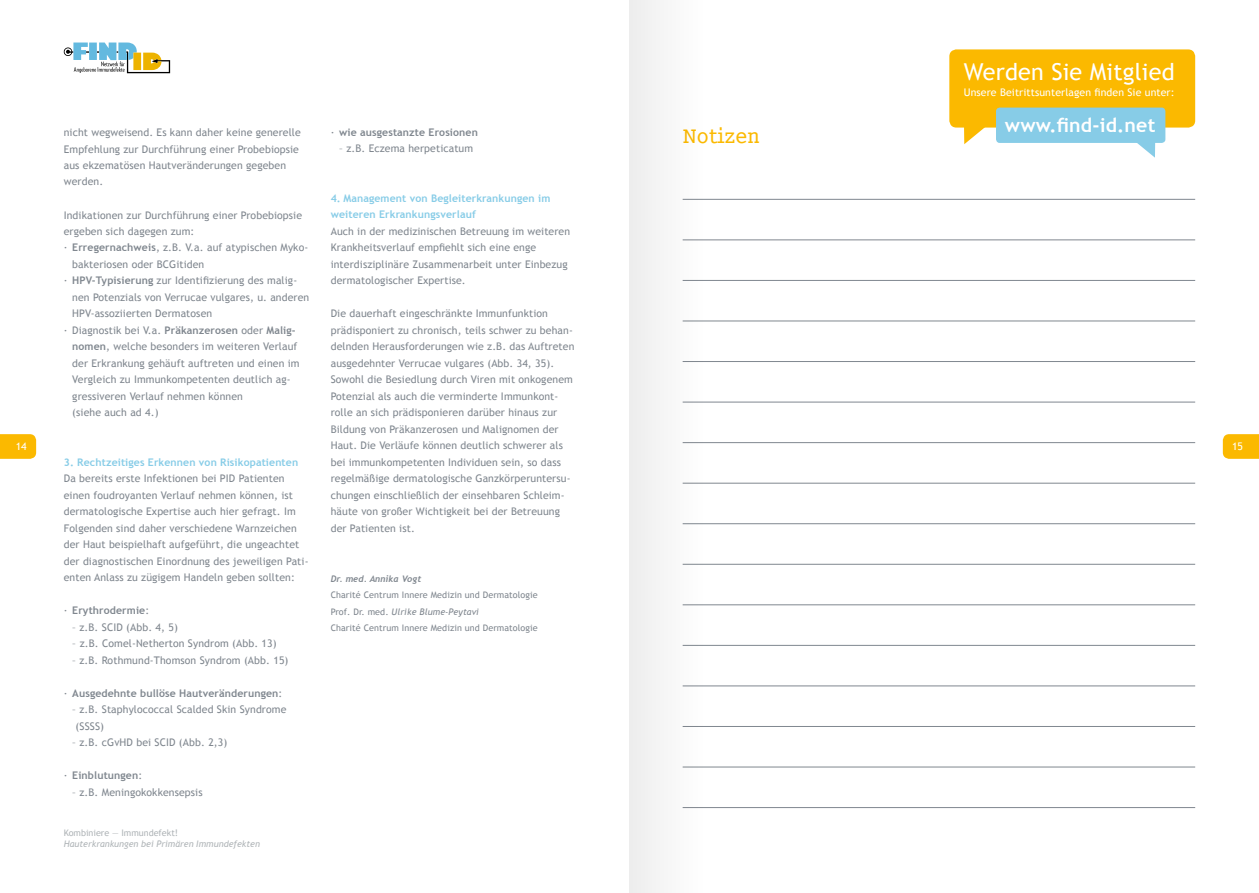
<style>
.page{position:relative;width:1259px;height:893px;background:#fff}
.page>*{position:absolute;margin:0;border:0;box-sizing:border-box;transform-origin:0 0}
.t1{font:500 condensed 24px "Smart Courier";letter-spacing:.01em;color:#fbb900}
.t2{font:23.25px "Trebuchet MS";letter-spacing:.01em;color:#fff}
.t3{font:700 19.5px "Trebuchet MS";letter-spacing:.01em;color:#fff}
.t4{font:10.5px/16.5px "Trebuchet MS";letter-spacing:.01em;color:#80878f}
.t5{font:700 10.5px/16.5px "Trebuchet MS";letter-spacing:.01em;color:#87cce7}
.t6{font:700 10.5px "Trebuchet MS";letter-spacing:.01em;color:#80878f}
.t7{font:10.5px "Trebuchet MS";letter-spacing:.01em;color:#fff}
.t8{font:9px/16.5px "Trebuchet MS";letter-spacing:.01em;color:#80878f}
.t9{font:italic 9px "Trebuchet MS";color:#b0b5b8}
.t10{font:9px "Trebuchet MS";color:#b0b5b8}
.t11{font:italic 700 9px "Trebuchet";letter-spacing:.01em;color:#80878f}
.s1{font-weight:400}
.s2{font-weight:700}
.s3{font-style:italic}
</style>
<div class="page">
<svg style="left:0;top:434px;width:36px;height:25px"></svg>
<svg style="left:1222px;top:434px;width:37px;height:25px"></svg>
<svg style="left:64px;top:43px;width:106px;height:30px"></svg>
<svg style="left:1137px;top:143px;width:18px;height:15px"></svg>
<hr style="left:682px;top:685px;width:513px;height:1px;background:#80878f">
<hr style="left:682px;top:321px;width:513px;height:1px;background:#80878f">
<hr style="left:682px;top:239px;width:513px;height:1px;background:#80878f">
<hr style="left:682px;top:199px;width:513px;height:1px;background:#80878f">
<hr style="left:682px;top:361px;width:513px;height:1px;background:#80878f">
<hr style="left:682px;top:280px;width:513px;height:1px;background:#80878f">
<hr style="left:682px;top:402px;width:513px;height:1px;background:#80878f">
<hr style="left:682px;top:442px;width:513px;height:1px;background:#80878f">
<hr style="left:682px;top:483px;width:513px;height:1px;background:#80878f">
<hr style="left:682px;top:523px;width:513px;height:1px;background:#80878f">
<hr style="left:682px;top:564px;width:513px;height:1px;background:#80878f">
<hr style="left:682px;top:604px;width:513px;height:1px;background:#80878f">
<hr style="left:682px;top:645px;width:513px;height:1px;background:#80878f">
<hr style="left:682px;top:726px;width:513px;height:1px;background:#80878f">
<hr style="left:682px;top:767px;width:513px;height:1px;background:#80878f">
<hr style="left:682px;top:807px;width:513px;height:1px;background:#80878f">
<div style="left:949px;top:49px;width:246px;height:79px;background:#fbb900;border-radius:7px"></div>
<svg style="left:963px;top:127px;width:35px;height:17px"></svg>
<div style="left:996px;top:108px;width:169px;height:35px;background:#87cce7;border-radius:4px"></div>
<div style="left:629px;top:0;width:80px;height:893px;background:#f7f7f7"></div>
<h2 class="t2" style="left:963px;top:58px;width:212px">Werden Sie Mitglied</h2>
<p class="t7" style="left:963px;top:86px;width:212px">Unsere Beitrittsunterlagen finden Sie unter:</p>
<h3 class="t3" style="left:1005px;top:112px;width:152px">www.find-id.net</h3>
<h1 class="t1" style="left:682px;top:123px;width:79px">Notizen</h1>
<p class="t6" style="left:331px;top:126px;width:149px"><span class="s1">∙</span> wie ausgestanzte Erosionen</p>
<p class="t4" style="left:339px;top:141px;width:135px">– z.B. Eczema herpeticatum</p>
<p class="t5" style="left:331px;top:190px;width:221px">4. Management von Begleiterkrankungen im weiteren Erkrankungsverlauf</p>
<p class="t4" style="left:331px;top:223px;width:241px">Auch in der medizinischen Betreuung im weiteren Krankheitsverlauf empfiehlt sich eine enge interdisziplinäre Zusammenarbeit unter Einbezug dermatologischer Expertise.</p>
<p class="t4" style="left:331px;top:306px;width:245px">Die dauerhaft eingeschränkte Immunfunktion prädisponiert zu chronisch, teils schwer zu behan&shy;delnden Herausforderungen wie z.B. das Auftreten ausgedehnter Verrucae vulgares (Abb. 34, 35).<br>Sowohl die Besiedlung durch Viren mit onkogenem Potenzial als auch die verminderte Immunkont&shy;rolle an sich prädisponieren darüber hinaus zur Bildung von Präkanzerosen und Malignomen der Haut. Die Verläufe können deutlich schwerer als bei immunkompetenten Individuen sein, so dass regelmäßige dermatologische Ganzkörperuntersu&shy;chungen einschließlich der einsehbaren Schleim&shy;häute von großer Wichtigkeit bei der Betreuung der Patienten ist.</p>
<p class="t4" style="left:64px;top:124px;width:239px">nicht wegweisend. Es kann daher keine generelle Empfehlung zur Durchführung einer Probebiopsie aus ekzematösen Hautveränderungen gegeben werden.</p>
<p class="t4" style="left:64px;top:207px;width:240px">Indikationen zur Durchführung einer Probebiopsie</p>
<p class="t4" style="left:64px;top:223px;width:132px">ergeben sich dagegen zum:</p>
<p class="t4" style="left:64px;top:240px;width:246px">∙ <span class="s2">Erregernachweis</span>, z.B. V.a. auf atypischen Myko-</p>
<p class="t4" style="left:72px;top:256px;width:133px">bakteriosen oder BCGitiden</p>
<p class="t4" style="left:64px;top:273px;width:235px">∙ <span class="s2">HPV-Typisierung</span> zur Identifizierung des malig-</p>
<p class="t4" style="left:72px;top:289px;width:238px">nen Potenzials von Verrucae vulgares, u. anderen</p>
<p class="t4" style="left:72px;top:306px;width:141px">HPV-assoziierten Dermatosen</p>
<p class="t4" style="left:64px;top:322px;width:233px">∙ Diagnostik bei V.a. <span class="s2">Präkanzerosen</span> oder <span class="s2">Malig-</span></p>
<p class="t4" style="left:72px;top:339px;width:227px"><span class="s2">nomen</span>, welche besonders im weiteren Verlauf</p>
<p class="t4" style="left:72px;top:355px;width:229px">der Erkrankung gehäuft auftreten und einen im</p>
<p class="t4" style="left:72px;top:372px;width:220px">Vergleich zu Immunkompetenten deutlich ag-</p>
<p class="t4" style="left:72px;top:388px;width:172px">gressiveren Verlauf nehmen können</p>
<p class="t4" style="left:72px;top:405px;width:88px">(siehe auch ad 4.)</p>
<p class="t5" style="left:64px;top:454px;width:236px">3. Rechtzeitiges Erkennen von Risikopatienten</p>
<p class="t4" style="left:64px;top:471px;width:246px">Da bereits erste Infektionen bei PID Patienten einen foudroyanten Verlauf nehmen können, ist dermatologische Expertise auch hier gefragt. Im Folgenden sind daher verschiedene Warnzeichen der Haut beispielhaft aufgeführt, die ungeachtet der diagnostischen Einordnung des jeweiligen Pati&shy;enten Anlass zu zügigem Handeln geben sollten:</p>
<p class="t6" style="left:64px;top:604px;width:87px"><span class="s1">∙</span> Erythrodermie<span class="s1">:</span></p>
<p class="t4" style="left:72px;top:619px;width:107px">– z.B. SCID (Abb. 4, 5)</p>
<p class="t4" style="left:72px;top:636px;width:206px">– z.B. Comel-Netherton Syndrom (Abb. 13)</p>
<p class="t4" style="left:72px;top:652px;width:218px">– z.B. Rothmund-Thomson Syndrom (Abb. 15)</p>
<p class="t6" style="left:64px;top:687px;width:220px"><span class="s1">∙</span> Ausgedehnte bullöse Hautveränderungen<span class="s1">:</span></p>
<p class="t4" style="left:76px;top:702px;width:212px;text-indent:-3px">– z.B. Staphylococcal Scalded Skin Syndrome (SSSS)</p>
<p class="t4" style="left:72px;top:735px;width:157px">– z.B. cGvHD bei SCID (Abb. 2,3)</p>
<p class="t6" style="left:64px;top:769px;width:80px"><span class="s1">∙</span> Einblutungen<span class="s1">:</span></p>
<p class="t4" style="left:72px;top:784px;width:132px">– z.B. Meningokokkensepsis</p>
<p class="t7" style="left:16px;top:440px;width:13px">14</p>
<p class="t7" style="left:1232px;top:440px;width:13px">15</p>
<p class="t11" style="left:331px;top:573px;width:92px">Dr. med. Annika Vogt</p>
<p class="t8" style="left:331px;top:587px;width:208px">Charité Centrum Innere Medizin und Dermatologie<br>Prof. Dr. med. <span class="s3">Ulrike Blume-Peytavi<br></span>Charité Centrum Innere Medizin und Dermatologie</p>
<p class="t10" style="left:64px;top:827px;width:116px">Kombiniere — Immundefekt!</p>
<p class="t9" style="left:64px;top:839px;width:198px">Hauterkrankungen bei Primären Immundefekten</p>
</div>
